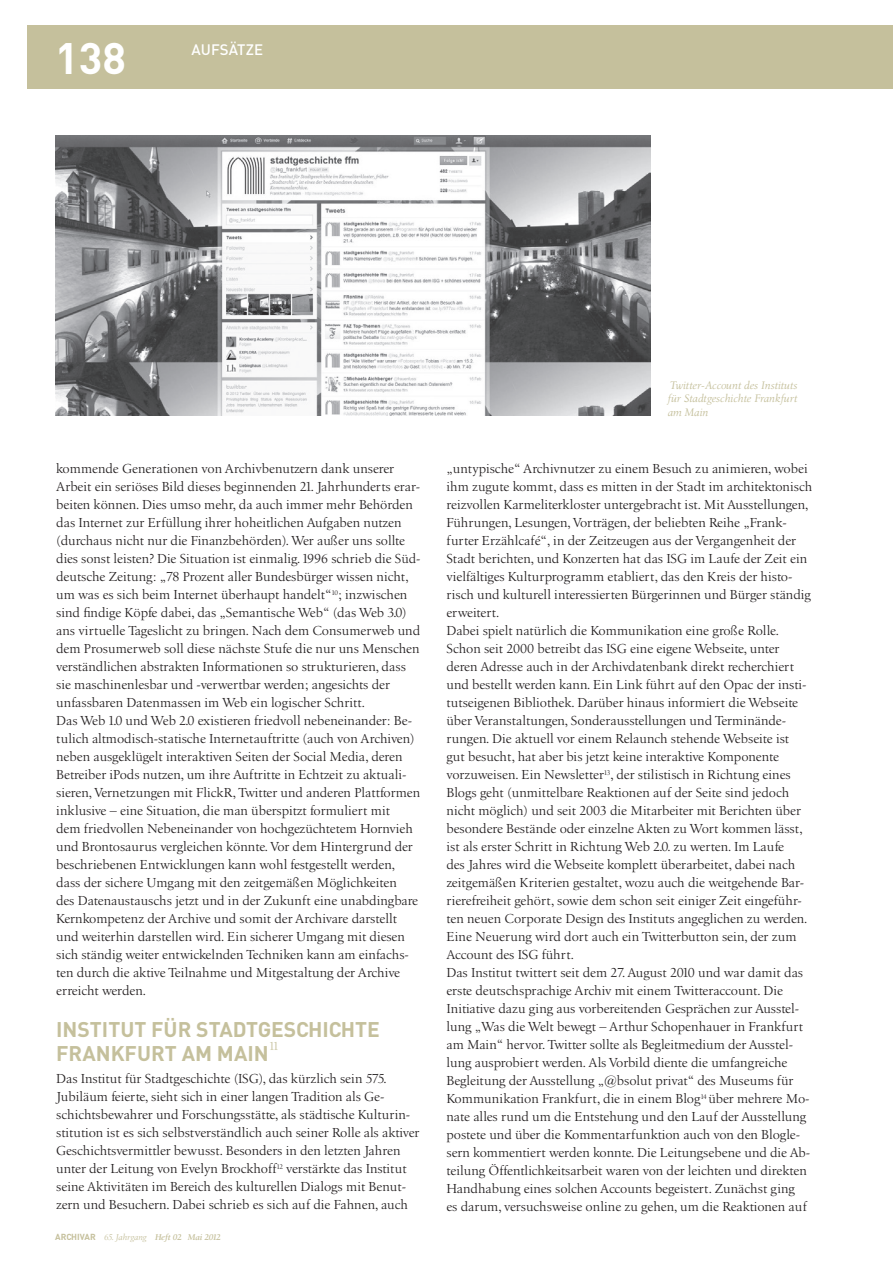
<style>
.page{position:relative;width:893px;height:1263px;background:#fff}
.page>*{position:absolute;margin:0;border:0;box-sizing:border-box;transform-origin:0 0}
.t1{font:700 43.5px "DIN";color:#fff}
.t2{font:700 21px/24px "DIN";color:#c5c09c}
.t3{font:500 15px "DIN";letter-spacing:.005em;color:#fff}
.t4{font:13.5px/18px "Birka";color:#231f20}
.t5{font:12px "Birka";color:#c5c09c}
.t6{font:italic 11.25px/13.5px "Birka";letter-spacing:-.005em;color:#c5c09c;text-align:justify}
.t7{font:italic 600 8.7px "Birka";letter-spacing:-.025em;color:#c5c09c}
.s1{font-family:"DIN";font-weight:700;font-style:normal}
.s2{font-weight:400}
</style>
<div class="page">
<div style="left:28px;top:25px;width:865px;height:64px;background:#c5c09c"></div>
<img style="left:55px;top:135px;width:596px;height:280px">
<h1 class="t1" style="left:55px;top:29px;width:72px">138</h1>
<p class="t3" style="left:191px;top:39px;width:73px">AUFSÄTZE</p>
<p class="t4" style="left:56px;top:459px;width:366px">kommende Generationen von Archivbenutzern dank unserer Arbeit ein seriöses Bild dieses beginnenden 21. Jahrhunderts erar&shy;beiten können. Dies umso mehr, da auch immer mehr Behörden das Internet zur Erfüllung ihrer hoheitlichen Aufgaben nutzen (durchaus nicht nur die Finanzbehörden). Wer außer uns sollte dies sonst leisten? Die Situation ist einmalig. 1996 schrieb die Süd&shy;deutsche Zeitung: „78 Prozent aller Bundesbürger wissen nicht, um was es sich beim Internet überhaupt handelt“<sup>10</sup>; inzwischen sind findige Köpfe dabei, das „Semantische Web“ (das Web 3.0) ans virtuelle Tageslicht zu bringen. Nach dem Consumerweb und dem Prosumerweb soll diese nächste Stufe die nur uns Menschen verständlichen abstrakten Informationen so strukturieren, dass sie maschinenlesbar und -verwertbar werden; angesichts der unfassbaren Datenmassen im Web ein logischer Schritt.<br>Das Web 1.0 und Web 2.0 existieren friedvoll nebeneinander: Be&shy;tulich altmodisch-statische Internetauftritte (auch von Archiven) neben ausgeklügelt interaktiven Seiten der Social Media, deren Betreiber iPods nutzen, um ihre Auftritte in Echtzeit zu aktuali&shy;sieren, Vernetzungen mit FlickR, Twitter und anderen Plattformen inklusive – eine Situation, die man überspitzt formuliert mit<br>dem friedvollen Nebeneinander von hochgezüchtetem Hornvieh und Brontosaurus vergleichen könnte. Vor dem Hintergrund der beschriebenen Entwicklungen kann wohl festgestellt werden, dass der sichere Umgang mit den zeitgemäßen Möglichkeiten<br>des Datenaustauschs jetzt und in der Zukunft eine unabdingbare Kernkompetenz der Archive und somit der Archivare darstellt und weiterhin darstellen wird. Ein sicherer Umgang mit diesen sich ständig weiter entwickelnden Techniken kann am einfachs&shy;ten durch die aktive Teilnahme und Mitgestaltung der Archive erreicht werden.</p>
<h2 class="t2" style="left:56px;top:1016px;width:312px">INSTITUT FÜR STADTGESCHICHTE<br>FRANK</h2>
<h2 class="t2" style="left:125px;top:1040px;width:142px">FURT AM MAIN</h2>
<p class="t5" style="left:269px;top:1039px;width:12px">11</p>
<p class="t4" style="left:56px;top:1069px;width:365px">Das Institut für Stadtgeschichte (ISG), das kürzlich sein 575.<br>Jubiläum feierte, sieht sich in einer langen Tradition als Ge&shy;schichtsbewahrer und Forschungsstätte, als städtische Kulturin&shy;stitution ist es sich selbstverständlich auch seiner Rolle als aktiver Geschichtsvermittler bewusst. Besonders in den letzten Jahren unter der Leitung von Evelyn Brockhoff<sup>12</sup> verstärkte das Institut seine Aktivitäten im Bereich des kulturellen Dialogs mit Benut&shy;zern und Besuchern. Dabei schrieb es sich auf die Fahnen, auch</p>
<p class="t7" style="left:55px;top:1232px;width:167px"><span class="s1">ARCHIVAR</span> <span class="s2">65. Jahrgang</span> Heft 02 Mai 2012</p>
<p class="t6" style="left:668px;top:378px;width:131px">Twitter-Account des Instituts für Stadtgeschichte Frankfurt am Main</p>
<p class="t4" style="left:446px;top:459px;width:367px">„untypische“ Archivnutzer zu einem Besuch zu animieren, wobei ihm zugute kommt, dass es mitten in der Stadt im architektonisch reizvollen Karmeliterkloster untergebracht ist. Mit Ausstellungen, Führungen, Lesungen, Vorträgen, der beliebten Reihe „Frank&shy;furter Erzählcafé“, in der Zeitzeugen aus der Vergangenheit der Stadt berichten, und Konzerten hat das ISG im Laufe der Zeit ein vielfältiges Kulturprogramm etabliert, das den Kreis der histo&shy;risch und kulturell interessierten Bürgerinnen und Bürger ständig erweitert.<br>Dabei spielt natürlich die Kommunikation eine große Rolle.<br>Schon seit 2000 betreibt das ISG eine eigene Webseite, unter deren Adresse auch in der Archivdatenbank direkt recherchiert und bestellt werden kann. Ein Link führt auf den Opac der insti&shy;tutseigenen Bibliothek. Darüber hinaus informiert die Webseite über Veranstaltungen, Sonderausstellungen und Terminände&shy;rungen. Die aktuell vor einem Relaunch stehende Webseite ist<br>gut besucht, hat aber bis jetzt keine interaktive Komponente vorzuweisen. Ein Newsletter<sup>13</sup>, der stilistisch in Richtung eines Blogs geht (unmittelbare Reaktionen auf der Seite sind jedoch nicht möglich) und seit 2003 die Mitarbeiter mit Berichten über besondere Bestände oder einzelne Akten zu Wort kommen lässt, ist als erster Schritt in Richtung Web 2.0. zu werten. Im Laufe<br>des Jahres wird die Webseite komplett überarbeitet, dabei nach zeitgemäßen Kriterien gestaltet, wozu auch die weitgehende Bar&shy;rierefreiheit gehört, sowie dem schon seit einiger Zeit eingeführ&shy;ten neuen Corporate Design des Instituts angeglichen zu werden.<br>Eine Neuerung wird dort auch ein Twitterbutton sein, der zum Account des ISG führt.<br>Das Institut twittert seit dem 27. August 2010 und war damit das erste deutschsprachige Archiv mit einem Twitteraccount. Die Initiative dazu ging aus vorbereitenden Gesprächen zur Ausstel&shy;lung „Was die Welt bewegt – Arthur Schopenhauer in Frankfurt am Main“ hervor. Twitter sollte als Begleitmedium der Ausstel&shy;lung ausprobiert werden. Als Vorbild diente die umfangreiche Begleitung der Ausstellung „@bsolut privat“ des Museums für Kommunikation Frankfurt, die in einem Blog<sup>14</sup> über mehrere Mo&shy;nate alles rund um die Entstehung und den Lauf der Ausstellung postete und über die Kommentarfunktion auch von den Blogle&shy;sern kommentiert werden konnte. Die Leitungsebene und die Ab&shy;teilung Öffentlichkeitsarbeit waren von der leichten und direkten Handhabung eines solchen Accounts begeistert. Zunächst ging<br>es darum, versuchsweise online zu gehen, um die Reaktionen auf</p>
</div>
